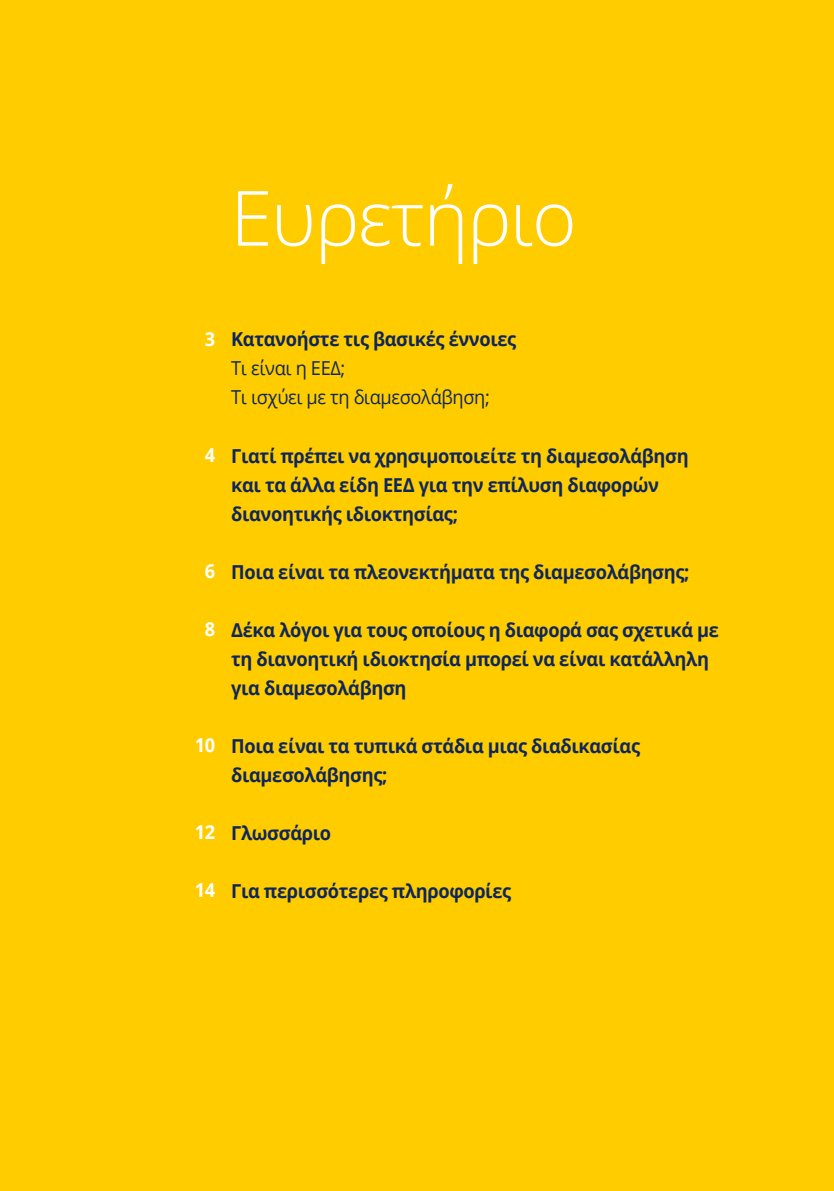
<style>
.page{position:relative;width:834px;height:1191px;background:#fff}
.page>*{position:absolute;margin:0;border:0;box-sizing:border-box;transform-origin:0 0}
.t1{font:300 76.2px "Open Sans";letter-spacing:-.02em;color:#fff}
.t2{font:700 19.2px/29px "Open Sans";letter-spacing:-.02em;color:#0f265c;scale:.95 1}
.t3{font:19.2px/29px "Open Sans";letter-spacing:-.02em;color:#0f265c;scale:.95 1}
.t4{font:700 19.2px "Open Sans";color:#fff;scale:.95 1}
</style>
<div class="page">
<div style="left:0;top:0;width:833px;height:1191px;background:#fc0"></div>
<h1 class="t1" style="left:230px;top:166px;width:348px">Ευρετήριο</h1>
<p class="t4" style="left:205px;top:325px;width:12px">3</p>
<p class="t4" style="left:205px;top:442px;width:12px">4</p>
<p class="t4" style="left:205px;top:558px;width:12px">6</p>
<p class="t4" style="left:205px;top:616px;width:12px">8</p>
<p class="t4" style="left:195px;top:732px;width:23px">10</p>
<p class="t4" style="left:195px;top:819px;width:23px">12</p>
<p class="t4" style="left:195px;top:877px;width:23px">14</p>
<p class="t2" style="left:231px;top:324px;width:301px">Κατανοήστε τις βασικές έννοιες</p>
<p class="t3" style="left:231px;top:353px;width:274px">Τι είναι η ΕΕΔ;<br>Τι ισχύει με τη διαμεσολάβηση;</p>
<p class="t2" style="left:231px;top:440px;width:483px">Γιατί πρέπει να χρησιμοποιείτε τη διαμεσολάβηση και τα άλλα είδη ΕΕΔ για την επίλυση διαφορών διανοητικής ιδιοκτησίας;</p>
<p class="t2" style="left:231px;top:556px;width:484px">Ποια είναι τα πλεονεκτήματα της διαμεσολάβησης;</p>
<p class="t2" style="left:231px;top:614px;width:515px">Δέκα λόγοι για τους οποίους η διαφορά σας σχετικά με τη διανοητική ιδιοκτησία μπορεί να είναι κατάλληλη για διαμεσολάβηση</p>
<p class="t2" style="left:231px;top:730px;width:432px">Ποια είναι τα τυπικά στάδια μιας διαδικασίας διαμεσολάβησης;</p>
<p class="t2" style="left:231px;top:817px;width:107px">Γλωσσάριο</p>
<p class="t2" style="left:231px;top:875px;width:296px">Για περισσότερες πληροφορίες</p>
</div>
